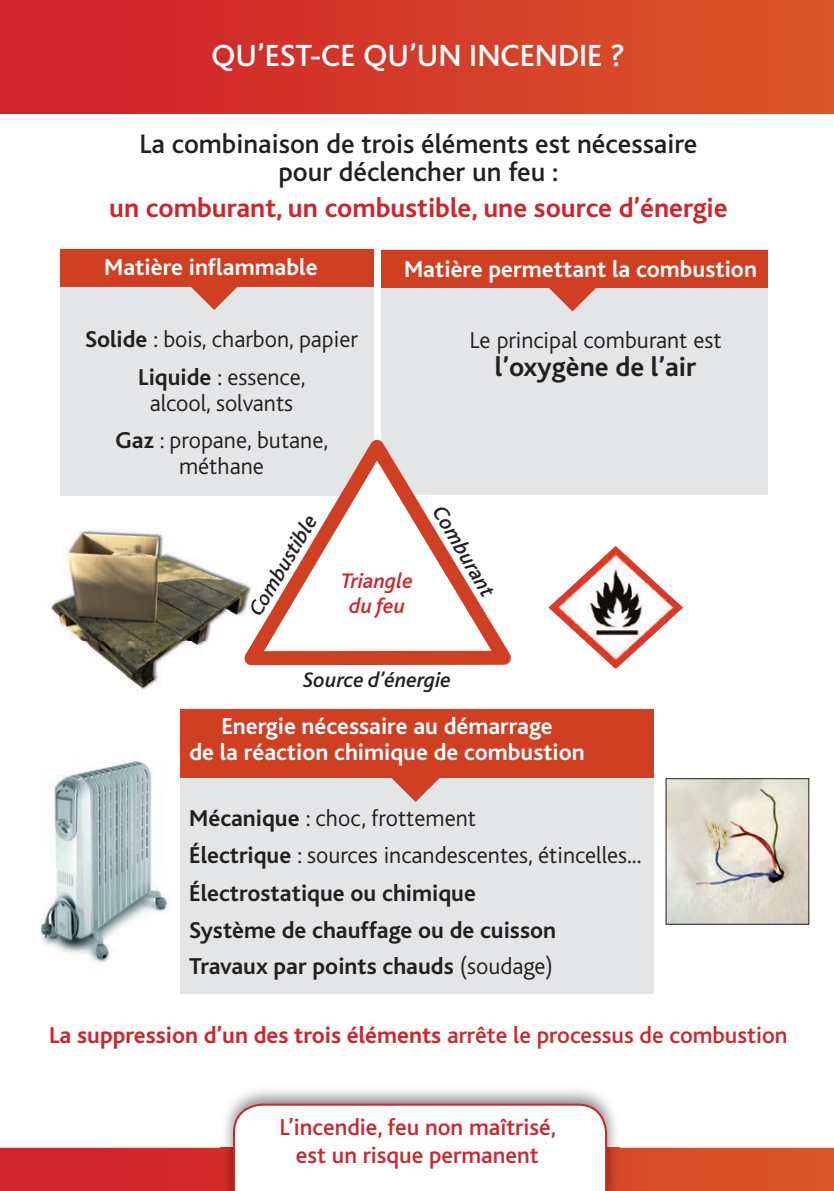
<style>
.page{position:relative;width:834px;height:1191px;background:#fff}
.page>*{position:absolute;margin:0;border:0;box-sizing:border-box;transform-origin:0 0}
.t1{font:500 32px "Bliss";color:#fff}
.t2{font:500 28px/28px "Bliss";color:#231f20;text-align:center}
.t3{font:700 28px "Bliss";color:#d1232a}
.t4{font:700 28px "Bliss";color:#231f20}
.t5{font:700 24px/37px "Bliss";color:#231f20}
.t6{font:700 24px "Bliss";color:#fff}
.t7{font:300 24px/37.4px "Bliss";color:#231f20;text-align:center}
.t8{font:700 24px "Bliss";color:#d1232a}
.t9{font:500 24px/28px "Bliss";color:#d1232a;text-align:center}
.t10{font:italic 500 22px "Bliss";color:#231f20}
.t11{font:italic 500 22px/25.4px "Bliss";color:#d1232a;text-align:center}
.s1{font-weight:700}
.s2{font-weight:300}
.s3{font-weight:500}
</style>
<div class="page">
<div style="left:0;top:0;width:833px;height:113px;background:linear-gradient(to right,#d01e2a,#d95728)"></div>
<div style="left:381px;top:249px;width:386px;height:246px;background:#e4e5e7"></div>
<div style="left:60px;top:285px;width:313px;height:210px;background:#e4e5e7"></div>
<div style="left:60px;top:249px;width:313px;height:37px;background:#d13f23"></div>
<div style="left:180px;top:765px;width:473px;height:228px;background:#e4e5e7"></div>
<div style="left:180px;top:709px;width:473px;height:69px;background:#d13f23"></div>
<div style="left:381px;top:250px;width:386px;height:38px;background:#d13f23"></div>
<svg style="left:244px;top:440px;width:267px;height:225px"></svg>
<svg style="left:0;top:1103px;width:833px;height:88px"></svg>
<img style="left:548px;top:546px;width:135px;height:122px">
<img style="left:40px;top:760px;width:129px;height:204px">
<img style="left:50px;top:513px;width:211px;height:180px">
<img style="left:244px;top:628px;width:17px;height:37px">
<img style="left:247px;top:585px;width:14px;height:32px">
<img style="left:667px;top:780px;width:140px;height:142px">
<svg style="left:188px;top:286px;width:53px;height:1px"></svg>
<h1 class="t1" style="left:211px;top:39px;width:415px">QU’EST-CE QU’UN INCENDIE ?</h1>
<p class="t2" style="left:139px;top:130px;width:559px">La combinaison de trois éléments est nécessaire pour déclencher un feu :</p>
<p class="t3" style="left:109px;top:193px;width:619px">un comburant, un combustible, une source d’énergie</p>
<p class="t6" style="left:104px;top:255px;width:215px">Matière inflammable</p>
<p class="t6" style="left:404px;top:257px;width:354px">Matière permettant la combustion</p>
<p class="t7" style="left:85px;top:321px;width:274px"><span class="s1">Solide</span> : bois, charbon, papier<br><span class="s1">Liquide</span> : essence,</p>
<p class="t7" style="left:116px;top:384px;width:214px">alcool, solvants<br><span class="s1">Gaz</span> : propane, butane,</p>
<p class="t7" style="left:179px;top:448px;width:86px">méthane</p>
<p class="t7" style="left:469px;top:322px;width:253px">Le principal comburant est</p>
<p class="t4" style="left:495px;top:352px;width:203px">l’oxygène de l’air</p>
<p class="t10" style="left:245px;top:608px;width:115px;rotate:-60deg">Combustible</p>
<p class="t10" style="left:448px;top:502px;width:103px;rotate:60deg">Comburant</p>
<p class="t11" style="left:341px;top:568px;width:73px">Triangle du feu</p>
<p class="t10" style="left:303px;top:668px;width:149px">Source d’énergie</p>
<p class="t6" style="left:221px;top:714px;width:333px">Energie nécessaire au démarrage</p>
<p class="t6" style="left:189px;top:740px;width:397px">de la réaction chimique de combustion</p>
<p class="t5" style="left:189px;top:800px;width:453px">Mécanique <span class="s2">: choc, frottement<br></span>Électrique <span class="s2">: sources incandescentes, étincelles...<br></span>Électrostatique ou chimique<br>Système de chauffage ou de cuisson<br>Travaux par points chauds <span class="s2">(soudage)</span></p>
<p class="t8" style="left:49px;top:1023px;width:739px">La suppression d’un des trois éléments <span class="s3">arrête le processus de combustion</span></p>
<p class="t9" style="left:279px;top:1114px;width:278px">L’incendie, feu non maîtrisé, est un risque permanent</p>
</div>
